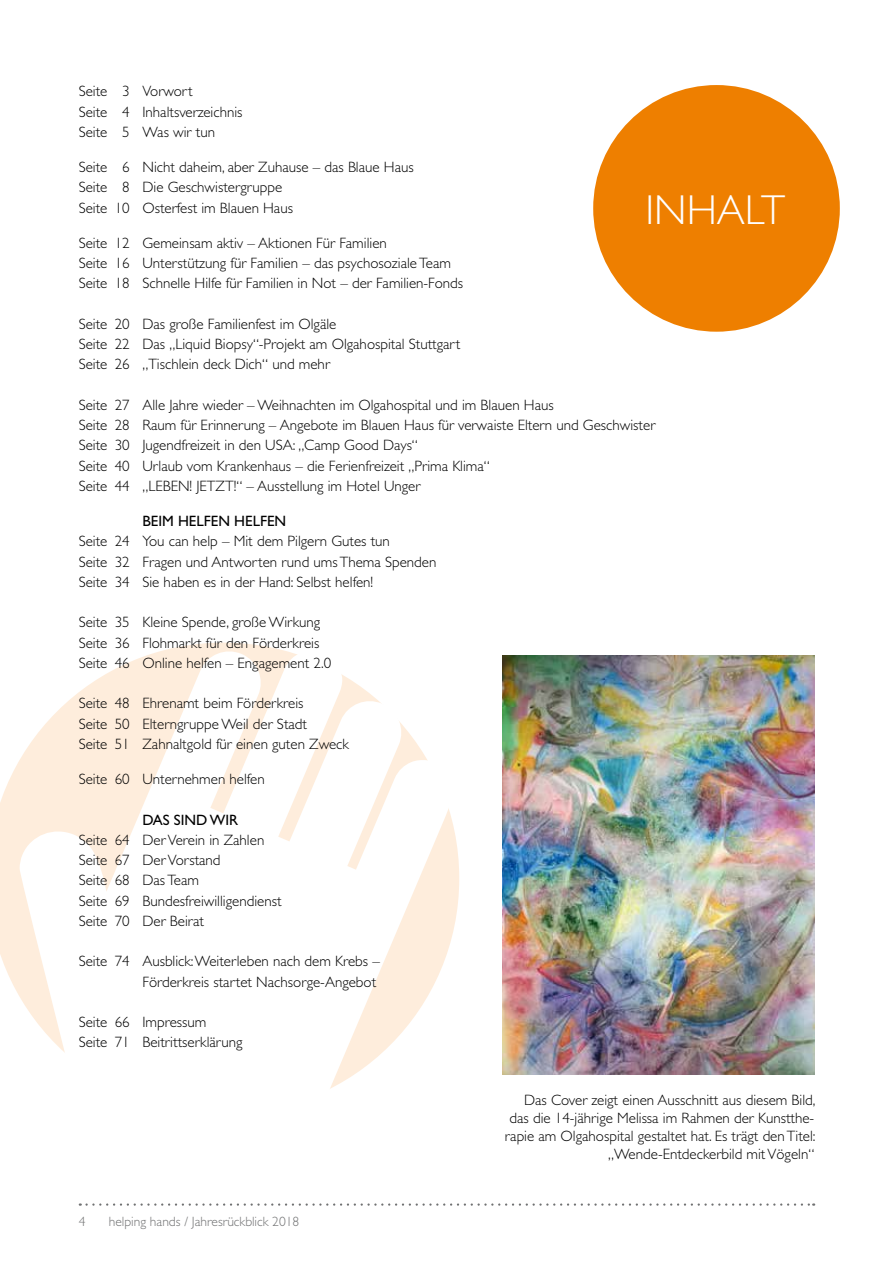
<style>
.page{position:relative;width:893px;height:1263px;background:#fff}
.page>*{position:absolute;margin:0;border:0;box-sizing:border-box;transform-origin:0 0}
.t1{font:300 42px "Gill Sans";color:#fff}
.t2{font:300 15px/20.2px "Gill Sans";color:#000}
.t3{font:15px "Gill Sans";color:#000}
.t4{font:300 13.5px "Gill Sans";color:#707172}
</style>
<div class="page">
<svg style="left:87px;top:1203px;width:727px;height:3px"></svg>
<div style="left:593px;top:85px;width:247px;height:247px;background:#ee7f00;border-radius:50%"></div>
<svg style="left:0;top:643px;width:459px;height:352px"></svg>
<svg style="left:19px;top:646px;width:438px;height:443px"></svg>
<img style="left:503px;top:656px;width:311px;height:419px">
<p class="t2" style="left:79px;top:81px;width:165px">Seite 3 Vorwort<br>Seite 4 Inhaltsverzeichnis<br>Seite 5 Was wir tun</p>
<p class="t2" style="left:79px;top:157px;width:337px">Seite 6 Nicht daheim, aber Zuhause – das Blaue Haus<br>Seite 8 Die Geschwistergruppe<br>Seite 10 Osterfest im Blauen Haus</p>
<p class="t2" style="left:79px;top:233px;width:386px">Seite 12 Gemeinsam aktiv – Aktionen Für Familien<br>Seite 16 Unterstützung für Familien – das psychosoziale Team<br>Seite 18 Schnelle Hilfe für Familien in Not – der Familien-Fonds</p>
<p class="t2" style="left:79px;top:314px;width:383px">Seite 20 Das große Familienfest im Olgäle<br>Seite 22 Das „Liquid Biopsy“-Projekt am Olgahospital Stuttgart<br>Seite 26 „Tischlein deck Dich“ und mehr</p>
<p class="t2" style="left:79px;top:395px;width:578px">Seite 27 Alle Jahre wieder – Weihnachten im Olgahospital und im Blauen Haus<br>Seite 28 Raum für Erinnerung – Angebote im Blauen Haus für verwaiste Eltern und Geschwister Seite 30 Jugendfreizeit in den USA: „Camp Good Days“<br>Seite 40 Urlaub vom Krankenhaus – die Ferienfreizeit „Prima Klima“<br>Seite 44 „LEBEN! JETZT!“ – Ausstellung im Hotel Unger</p>
<p class="t3" style="left:142px;top:512px;width:145px">BEIM HELFEN HELFEN</p>
<p class="t2" style="left:79px;top:531px;width:359px">Seite 24 You can help – Mit dem Pilgern Gutes tun<br>Seite 32 Fragen und Antworten rund ums Thema Spenden<br>Seite 34 Sie haben es in der Hand: Selbst helfen!</p>
<p class="t2" style="left:79px;top:612px;width:254px">Seite 35 Kleine Spende, große Wirkung<br>Seite 36 Flohmarkt für den Förderkreis<br>Seite 46 Online helfen – Engagement 2.0</p>
<p class="t2" style="left:79px;top:693px;width:272px">Seite 48 Ehrenamt beim Förderkreis<br>Seite 50 Elterngruppe Weil der Stadt<br>Seite 51 Zahnaltgold für einen guten Zweck</p>
<p class="t2" style="left:79px;top:769px;width:188px">Seite 60 Unternehmen helfen</p>
<p class="t3" style="left:142px;top:811px;width:97px">DAS SIND WIR</p>
<p class="t2" style="left:79px;top:830px;width:204px">Seite 64 Der Verein in Zahlen<br>Seite 67 Der Vorstand<br>Seite 68 Das Team<br>Seite 69 Bundesfreiwilligendienst<br>Seite 70 Der Beirat</p>
<p class="t2" style="left:79px;top:951px;width:303px;text-align:right">Seite 74 Ausblick: Weiterleben nach dem Krebs –<br>Förderkreis startet Nachsorge-Angebot</p>
<p class="t2" style="left:79px;top:1012px;width:165px">Seite 66 Impressum<br>Seite 71 Beitrittserklärung</p>
<h1 class="t1" style="left:646px;top:186px;width:141px">INHALT</h1>
<p class="t4" style="left:79px;top:1214px;width:8px">4</p>
<p class="t4" style="left:109px;top:1214px;width:192px">helping hands / Jahresrückblick 2018</p>
<p class="t2" style="left:505px;top:1091px;width:312px;line-height:18px;text-align:right">Das Cover zeigt einen Ausschnitt aus diesem Bild, das die 14-jährige Melissa im Rahmen der Kunstthe&shy;rapie am Olgahospital gestaltet hat. Es trägt den Titel: „Wende-Entdeckerbild mit Vögeln“</p>
</div>
